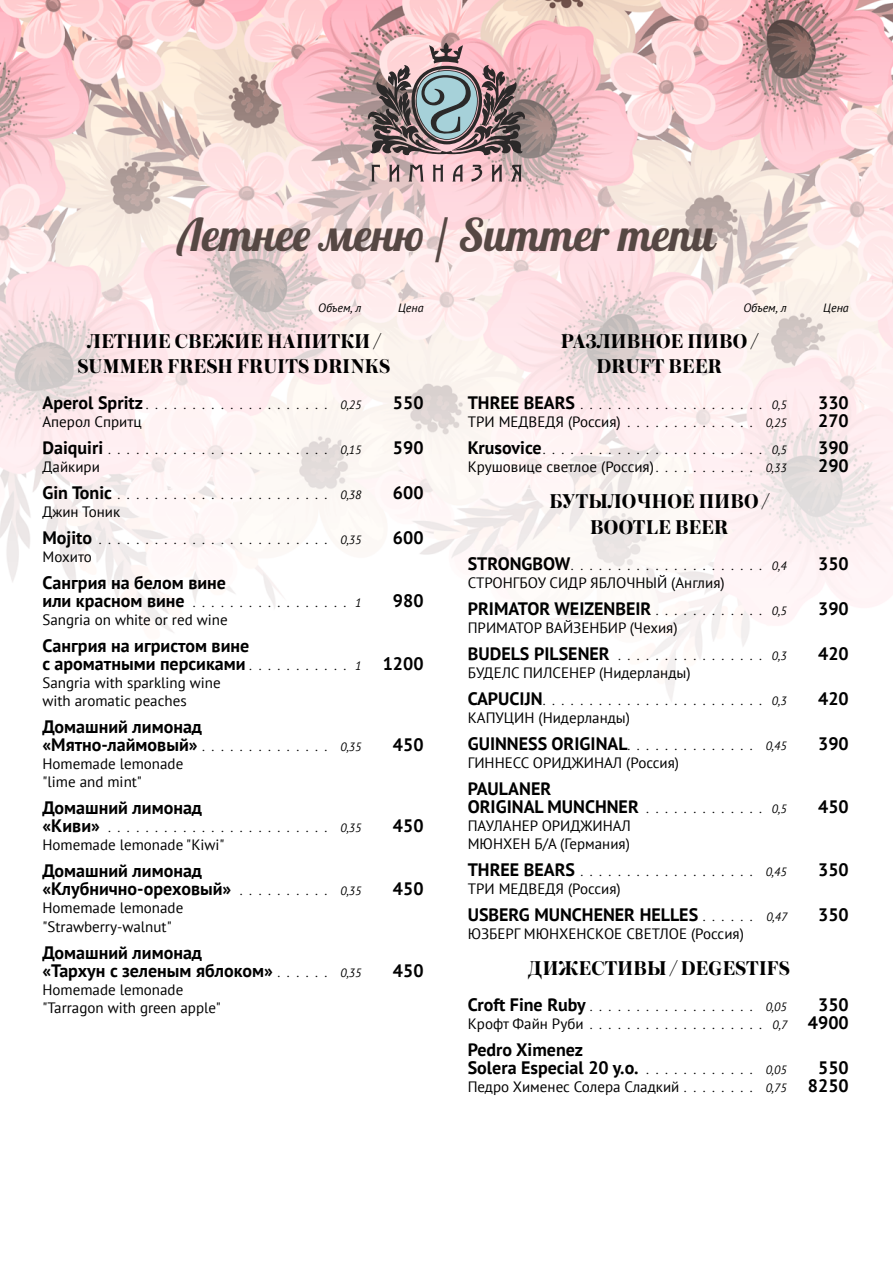
<style>
.page{position:relative;width:893px;height:1263px;background:#fff}
.page>*{position:absolute;margin:0;border:0;box-sizing:border-box;transform-origin:0 0}
.t1{font:45px "Lobster";color:#564844}
.t2{font:700 21px/25.2px "Austin Cyr";letter-spacing:.015em;color:#000;text-align:center}
.t3{font:700 18px/18px "PT Sans";color:#000}
.t4{font:15px/18px "PT Sans";color:#000}
.t5{font:italic 12px "PT Sans";color:#000}
.t6{font:700 9px "PT Sans";color:#000}
.s1{font-size:18px}
.s2{font-weight:400;font-style:italic;font-size:12px}
.s3{font-size:9px}
.s4{font-weight:700;font-size:9px}
.s5{font-style:italic;font-size:12px}
.s6{font-weight:400;font-size:15px}
.s7{font-weight:700;font-size:18px}
</style>
<div class="page">
<img style="left:0;top:0;width:893px;height:702px">
<svg style="left:371px;top:165px;width:151px;height:17px;background:#bfa0a3"></svg>
<svg style="left:366px;top:43px;width:160px;height:114px;background:#9b8a8d"></svg>
<h1 class="t1" style="left:178px;top:206px;width:539px">Летнее меню / Summer menu</h1>
<p class="t5" style="left:318px;top:300px;width:45px">Объем, л</p>
<p class="t5" style="left:398px;top:300px;width:27px">Цена</p>
<h2 class="t2" style="left:77px;top:328px;width:315px">ЛЕТНИЕ СВЕЖИЕ НАПИТКИ /<br>SUMMER FRESH FRUITS DRINKS</h2>
<p class="t6" style="left:43px;top:400px;width:320px"><span class="s1">Aperol Spritz</span>.................... <span class="s2">0,25</span></p>
<p class="t3" style="left:393px;top:394px;width:32px">550</p>
<p class="t4" style="left:43px;top:413px;width:101px">Аперол Спритц</p>
<p class="t6" style="left:43px;top:445px;width:320px"><span class="s1">Daiquiri</span>........................ <span class="s2">0,15</span></p>
<p class="t3" style="left:393px;top:439px;width:32px">590</p>
<p class="t4" style="left:43px;top:458px;width:59px">Дайкири</p>
<p class="t6" style="left:43px;top:490px;width:320px"><span class="s1">Gin Tonic</span>....................... <span class="s2">0,38</span></p>
<p class="t3" style="left:393px;top:484px;width:32px">600</p>
<p class="t4" style="left:43px;top:503px;width:79px">Джин Тоник</p>
<p class="t6" style="left:43px;top:535px;width:320px"><span class="s1">Mojito</span>......................... <span class="s2">0,35</span></p>
<p class="t3" style="left:393px;top:529px;width:32px">600</p>
<p class="t4" style="left:43px;top:548px;width:51px">Мохито</p>
<p class="t3" style="left:43px;top:574px;width:185px">Сангрия на белом вине</p>
<p class="t6" style="left:43px;top:598px;width:320px"><span class="s1">или красном вине</span> ................. <span class="s2">1</span></p>
<p class="t3" style="left:393px;top:592px;width:32px">980</p>
<p class="t4" style="left:43px;top:611px;width:187px">Sangria on white or red wine</p>
<p class="t3" style="left:43px;top:637px;width:383px">Сангрия на игристом вине<br>с ароматными персиками <span class="s3">. . . . . . . . . . .</span> <span class="s2">1</span> 1200</p>
<p class="t4" style="left:43px;top:674px;width:180px">Sangria with sparkling wine with aromatic peaches</p>
<p class="t3" style="left:43px;top:718px;width:320px">Домашний лимонад «Мятно-лаймовый» <span class="s3">. . . . . . . . . . . . . .</span> <span class="s2">0,35</span></p>
<p class="t3" style="left:393px;top:736px;width:32px">450</p>
<p class="t4" style="left:43px;top:755px;width:142px">Homemade lemonade "lime and mint"</p>
<p class="t3" style="left:43px;top:799px;width:161px">Домашний лимонад</p>
<p class="t6" style="left:43px;top:823px;width:320px"><span class="s1">«Киви»</span> ........................ <span class="s2">0,35</span></p>
<p class="t3" style="left:393px;top:817px;width:32px">450</p>
<p class="t4" style="left:43px;top:836px;width:184px">Homemade lemonade "Kiwi"</p>
<p class="t3" style="left:43px;top:862px;width:320px">Домашний лимонад «Клубнично-ореховый» <span class="s3">. . . . . . . . . .</span> <span class="s2">0,35</span></p>
<p class="t3" style="left:393px;top:880px;width:32px">450</p>
<p class="t4" style="left:43px;top:899px;width:142px">Homemade lemonade "Strawberry-walnut"</p>
<p class="t3" style="left:43px;top:943px;width:320px">Домашний лимонад<br>«Тархун с зеленым яблоком» <span class="s3">. . . . . .</span> <span class="s2">0,35</span></p>
<p class="t4" style="left:43px;top:980px;width:180px">Homemade lemonade "Tarragon with green apple"</p>
<p class="t3" style="left:393px;top:961px;width:32px">450</p>
<p class="t5" style="left:743px;top:300px;width:45px">Объем, л</p>
<p class="t5" style="left:823px;top:300px;width:27px">Цена</p>
<h2 class="t2" style="left:561px;top:328px;width:198px">РАЗЛИВНОЕ ПИВО /<br>DRUFT BEER</h2>
<p class="t6" style="left:468px;top:400px;width:320px"><span class="s1">THREE BEARS</span>.................... <span class="s2">0,5</span></p>
<p class="t3" style="left:818px;top:394px;width:32px">330</p>
<p class="t4" style="left:468px;top:413px;width:320px">ТРИ МЕДВЕДЯ (Россия) <span class="s4">. . . . . . . . . . . . . .</span> <span class="s5">0,25</span></p>
<p class="t3" style="left:818px;top:412px;width:32px">270</p>
<p class="t6" style="left:468px;top:445px;width:320px"><span class="s1">Krusovice</span>........................ <span class="s2">0,5</span></p>
<p class="t3" style="left:818px;top:439px;width:32px">390</p>
<p class="t4" style="left:468px;top:458px;width:320px">Крушовице светлое (Россия) <span class="s4">. . . . . . . . . . .</span> <span class="s5">0,33</span></p>
<p class="t3" style="left:818px;top:457px;width:32px">290</p>
<h2 class="t2" style="left:549px;top:488px;width:221px">БУТЫЛОЧНОЕ ПИВО /<br>BOOTLE BEER</h2>
<p class="t6" style="left:468px;top:560px;width:320px"><span class="s1">STRONGBOW</span>..................... <span class="s2">0,4</span></p>
<p class="t3" style="left:818px;top:554px;width:32px">350</p>
<p class="t4" style="left:468px;top:573px;width:258px">СТРОНГБОУ СИДР ЯБЛОЧНЫЙ (Англия)</p>
<p class="t3" style="left:468px;top:599px;width:320px">PRIMATOR WEIZENBEIR <span class="s3">. . . . . . . . . . . .</span> <span class="s2">0,5</span></p>
<p class="t3" style="left:818px;top:599px;width:32px">390</p>
<p class="t4" style="left:468px;top:618px;width:211px">ПРИМАТОР ВАЙЗЕНБИР (Чехия)</p>
<p class="t6" style="left:468px;top:650px;width:320px"><span class="s1">BUDELS PILSENER</span> ................ <span class="s2">0,3</span></p>
<p class="t3" style="left:818px;top:644px;width:32px">420</p>
<p class="t4" style="left:468px;top:663px;width:224px">БУДЕЛС ПИЛСЕНЕР (Нидерланды)</p>
<p class="t6" style="left:468px;top:695px;width:320px"><span class="s1">CAPUCIJN</span>........................ <span class="s2">0,3</span></p>
<p class="t3" style="left:818px;top:689px;width:32px">420</p>
<p class="t4" style="left:468px;top:708px;width:164px">КАПУЦИН (Нидерланды)</p>
<p class="t3" style="left:468px;top:734px;width:320px">GUINNESS ORIGINAL<span class="s3">. . . . . . . . . . . . . .</span> <span class="s2">0,45</span></p>
<p class="t3" style="left:818px;top:734px;width:32px">390</p>
<p class="t4" style="left:468px;top:753px;width:213px">ГИННЕСС ОРИДЖИНАЛ (Россия)</p>
<p class="t3" style="left:468px;top:779px;width:320px">PAULANER<br>ORIGINAL MUNCHNER <span class="s3">. . . . . . . . . . . . .</span> <span class="s2">0,5</span></p>
<p class="t3" style="left:818px;top:797px;width:32px">450</p>
<p class="t4" style="left:468px;top:816px;width:165px">ПАУЛАНЕР ОРИДЖИНАЛ<br>МЮНХЕН Б/А (Германия)</p>
<p class="t6" style="left:468px;top:866px;width:320px"><span class="s1">THREE BEARS</span>................... <span class="s2">0,45</span></p>
<p class="t3" style="left:818px;top:860px;width:32px">350</p>
<p class="t4" style="left:468px;top:879px;width:155px">ТРИ МЕДВЕДЯ (Россия)</p>
<p class="t3" style="left:468px;top:905px;width:321px">USBERG MUNCHENER HELLES <span class="s3">. . . . . .</span> <span class="s2">0,47</span></p>
<p class="t3" style="left:818px;top:905px;width:32px">350</p>
<p class="t4" style="left:468px;top:924px;width:278px">ЮЗБЕРГ МЮНХЕНСКОЕ СВЕТЛОЕ (Россия)</p>
<h2 class="t2" style="left:528px;top:955px;width:263px">ДИЖЕСТИВЫ / DEGESTIFS</h2>
<p class="t6" style="left:468px;top:1001px;width:320px"><span class="s1">Croft Fine Ruby</span>.................. <span class="s2">0,05</span></p>
<p class="t3" style="left:818px;top:995px;width:32px">350</p>
<p class="t6" style="left:468px;top:1019px;width:383px"><span class="s6">Крофт Файн Руби</span>................... <span class="s2">0,7</span> <span class="s1">4900</span></p>
<p class="t3" style="left:468px;top:1040px;width:320px">Pedro Ximenez<br>Solera Especial 20 y.o. <span class="s3">. . . . . . . . . . . .</span> <span class="s2">0,05</span></p>
<p class="t3" style="left:818px;top:1058px;width:32px">550</p>
<p class="t4" style="left:468px;top:1077px;width:383px">Педро Хименес Солера Сладкий <span class="s4">. . . . . . . .</span> <span class="s5">0,75</span> <span class="s7">8250</span></p>
</div>
